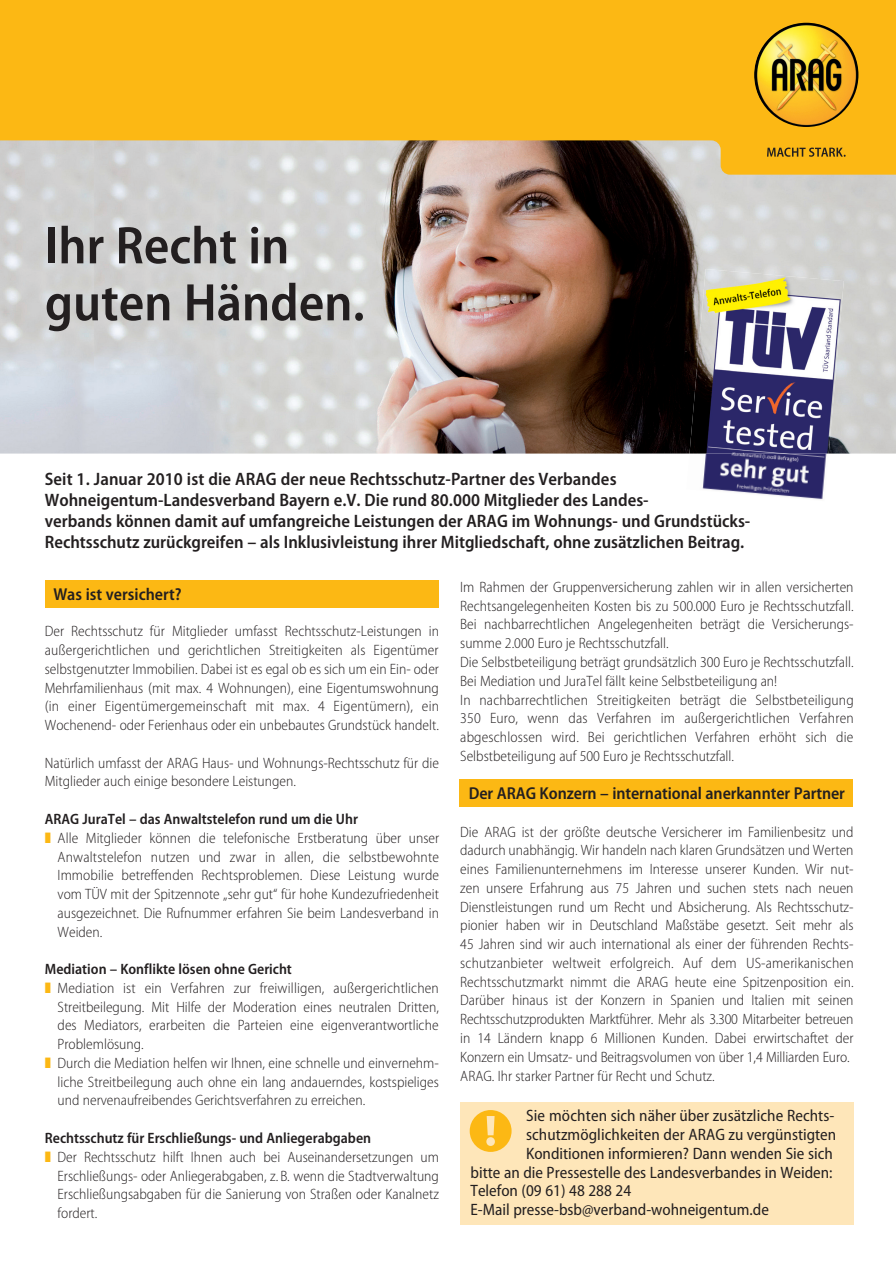
<style>
.page{position:relative;width:896px;height:1267px;background:#fff}
.page>*{position:absolute;margin:0;border:0;box-sizing:border-box;transform-origin:0 0}
.t1{font:600 semi-condensed 53.25px/57px "Myriad Pro";color:#231f20}
.t2{font:600 semi-condensed 18px/21px "Myriad Pro";color:#231f20}
.t3{font:600 semi-condensed 17.25px "Myriad Pro";letter-spacing:-.005em;color:#231f20}
.t4{font:semi-condensed 16.5px "Myriad Pro";color:#231f20}
.t5{font:300 semi-condensed 15px/18.8px "Myriad Pro";color:#231f20}
.t6{font:600 semi-condensed 15px "Myriad Pro";color:#231f20}
.s1{color:#fcb814}
</style>
<div class="page">
<div style="left:459px;top:779px;width:393px;height:27px;background:#fcb814"></div>
<div style="left:45px;top:580px;width:393px;height:27px;background:#fcb814"></div>
<img style="left:0;top:175px;width:895px;height:278px">
<svg style="left:0;top:0;width:895px;height:175px;background:#efb62d"></svg>
<svg style="left:766px;top:147px;width:79px;height:10px"></svg>
<img style="left:753px;top:23px;width:105px;height:104px;border-radius:52px">
<div style="left:459px;top:1101px;width:394px;height:123px;background:#fee6b9"></div>
<svg style="left:469px;top:1110px;width:42px;height:41px"></svg>
<img style="left:686px;top:453px;width:142px;height:47px">
<img style="left:689px;top:269px;width:154px;height:184px">
<svg style="left:0;top:0;width:8px;height:6px"></svg>
<svg style="left:891px;top:0;width:5px;height:6px"></svg>
<h1 class="t1" style="left:45px;top:218px;width:321px">Ihr Recht in guten Händen.</h1>
<p class="t2" style="left:45px;top:469px;width:706px">Seit 1. Januar 2010 ist die ARAG der neue Rechtsschutz-Partner des Verbandes Wohneigentum-Landesverband Bayern e.V. Die rund 80.000 Mitglieder des Landes-<br>verbands können damit auf umfangreiche Leistungen der ARAG im Wohnungs- und Grundstücks-Rechtsschutz zurückgreifen – als Inklusivleistung ihrer Mitgliedschaft, ohne zusätzlichen Beitrag.</p>
<p class="t3" style="left:53px;top:584px;width:130px">Was ist versichert?</p>
<p class="t5" style="left:45px;top:622px;width:395px;text-align:justify">Der Rechtsschutz für Mitglieder umfasst Rechtsschutz-Leistungen in außergerichtlichen und gerichtlichen Streitigkeiten als Eigentümer selbstgenutzter Immobilien. Dabei ist es egal ob es sich um ein Ein- oder Mehrfamilienhaus (mit max. 4 Wohnungen), eine Eigentumswohnung (in einer Eigentümergemeinschaft mit max. 4 Eigentümern), ein Wochenend- oder Ferienhaus oder ein unbebautes Grundstück handelt.</p>
<p class="t5" style="left:45px;top:753px;width:395px">Natürlich umfasst der ARAG Haus- und Wohnungs-Rechtsschutz für die<br>Mitglieder auch einige besondere Leistungen.</p>
<p class="t6" style="left:45px;top:810px;width:314px">ARAG JuraTel – das Anwaltstelefon rund um die Uhr</p>
<p class="t5" style="left:45px;top:828px;width:396px"><span class="s1">❚</span> Alle Mitglieder können die telefonische Erstberatung über unser</p>
<p class="t5" style="left:58px;top:847px;width:382px">Anwaltstelefon nutzen und zwar in allen, die selbstbewohnte</p>
<p class="t5" style="left:58px;top:866px;width:383px">Immobilie betreffenden Rechtsproblemen. Diese Leistung wurde</p>
<p class="t5" style="left:58px;top:884px;width:383px">vom TÜV mit der Spitzennote „sehr gut“ für hohe Kundezufriedenheit</p>
<p class="t5" style="left:58px;top:903px;width:382px">ausgezeichnet. Die Rufnummer erfahren Sie beim Landesverband in</p>
<p class="t5" style="left:58px;top:922px;width:46px">Weiden.</p>
<p class="t6" style="left:45px;top:960px;width:248px">Mediation – Konflikte lösen ohne Gericht</p>
<p class="t5" style="left:45px;top:978px;width:395px"><span class="s1">❚</span> Mediation ist ein Verfahren zur freiwilligen, außergerichtlichen</p>
<p class="t5" style="left:58px;top:997px;width:382px">Streitbeilegung. Mit Hilfe der Moderation eines neutralen Dritten,</p>
<p class="t5" style="left:58px;top:1016px;width:382px">des Mediators, erarbeiten die Parteien eine eigenverantwortliche</p>
<p class="t5" style="left:58px;top:1034px;width:88px">Problemlösung.</p>
<p class="t5" style="left:45px;top:1053px;width:395px"><span class="s1">❚</span> Durch die Mediation helfen wir Ihnen, eine schnelle und einvernehm-</p>
<p class="t5" style="left:58px;top:1072px;width:382px">liche Streitbeilegung auch ohne ein lang andauerndes, kostspieliges</p>
<p class="t5" style="left:58px;top:1091px;width:309px">und nervenaufreibendes Gerichtsverfahren zu erreichen.</p>
<p class="t6" style="left:45px;top:1129px;width:327px">Rechtsschutz für Erschließungs- und Anliegerabgaben</p>
<p class="t5" style="left:45px;top:1147px;width:395px"><span class="s1">❚</span> Der Rechtsschutz hilft Ihnen auch bei Auseinandersetzungen um</p>
<p class="t5" style="left:58px;top:1166px;width:382px">Erschließungs- oder Anliegerabgaben, z. B. wenn die Stadtverwaltung</p>
<p class="t5" style="left:58px;top:1184px;width:382px">Erschließungsabgaben für die Sanierung von Straßen oder Kanalnetz</p>
<p class="t5" style="left:58px;top:1203px;width:41px">fordert.</p>
<p class="t5" style="left:460px;top:577px;width:395px">Im Rahmen der Gruppenversicherung zahlen wir in allen versicherten Rechtsangelegenheiten Kosten bis zu 500.000 Euro je Rechtsschutzfall.<br>Bei nachbarrechtlichen Angelegenheiten beträgt die Versicherungs&shy;summe 2.000 Euro je Rechtsschutzfall.<br>Die Selbstbeteiligung beträgt grundsätzlich 300 Euro je Rechtsschutzfall.<br>Bei Mediation und JuraTel fällt keine Selbstbeteiligung an!<br>In nachbarrechtlichen Streitigkeiten beträgt die Selbstbeteiligung 350 Euro, wenn das Verfahren im außergerichtlichen Verfahren abgeschlossen wird. Bei gerichtlichen Verfahren erhöht sich die Selbstbeteiligung auf 500 Euro je Rechtsschutzfall.</p>
<p class="t3" style="left:468px;top:783px;width:377px">Der ARAG Konzern – international anerkannter Partner</p>
<p class="t5" style="left:460px;top:822px;width:394px">Die ARAG ist der größte deutsche Versicherer im Familienbesitz und dadurch unabhängig. Wir handeln nach klaren Grundsätzen und Werten eines Familienunternehmens im Interesse unserer Kunden. Wir nut&shy;zen unsere Erfahrung aus 75 Jahren und suchen stets nach neuen Dienstleistungen rund um Recht und Absicherung. Als Rechtsschutz&shy;pionier haben wir in Deutschland Maßstäbe gesetzt. Seit mehr als 45 Jahren sind wir auch international als einer der führenden Rechts&shy;schutzanbieter weltweit erfolgreich. Auf dem US-amerikanischen Rechts schutzmarkt nimmt die ARAG heute eine Spitzenposition ein.<br>Darüber hinaus ist der Konzern in Spanien und Italien mit seinen Rechtsschutzprodukten Marktführer. Mehr als 3.300 Mitarbeiter betreuen in 14 Ländern knapp 6 Millionen Kunden. Dabei erwirtschaftet der Konzern ein Umsatz- und Beitragsvolumen von über 1,4 Milliarden Euro.<br>ARAG. Ihr starker Partner für Recht und Schutz.</p>
<p class="t4" style="left:526px;top:1106px;width:310px">Sie möchten sich näher über zusätzliche Rechts-</p>
<p class="t4" style="left:526px;top:1125px;width:311px">schutzmög lich keiten der ARAG zu vergünstigten</p>
<p class="t4" style="left:526px;top:1144px;width:308px">Konditionen informieren? Dann wenden Sie sich</p>
<p class="t4" style="left:470px;top:1162px;width:363px">bitte an die Pressestelle des Landesver bandes in Weiden:</p>
<p class="t4" style="left:470px;top:1181px;width:162px">Telefon (09 61) 48 288 24</p>
<p class="t4" style="left:470px;top:1200px;width:300px">E-Mail presse-bsb@verband-wohneigentum.de</p>
</div>
